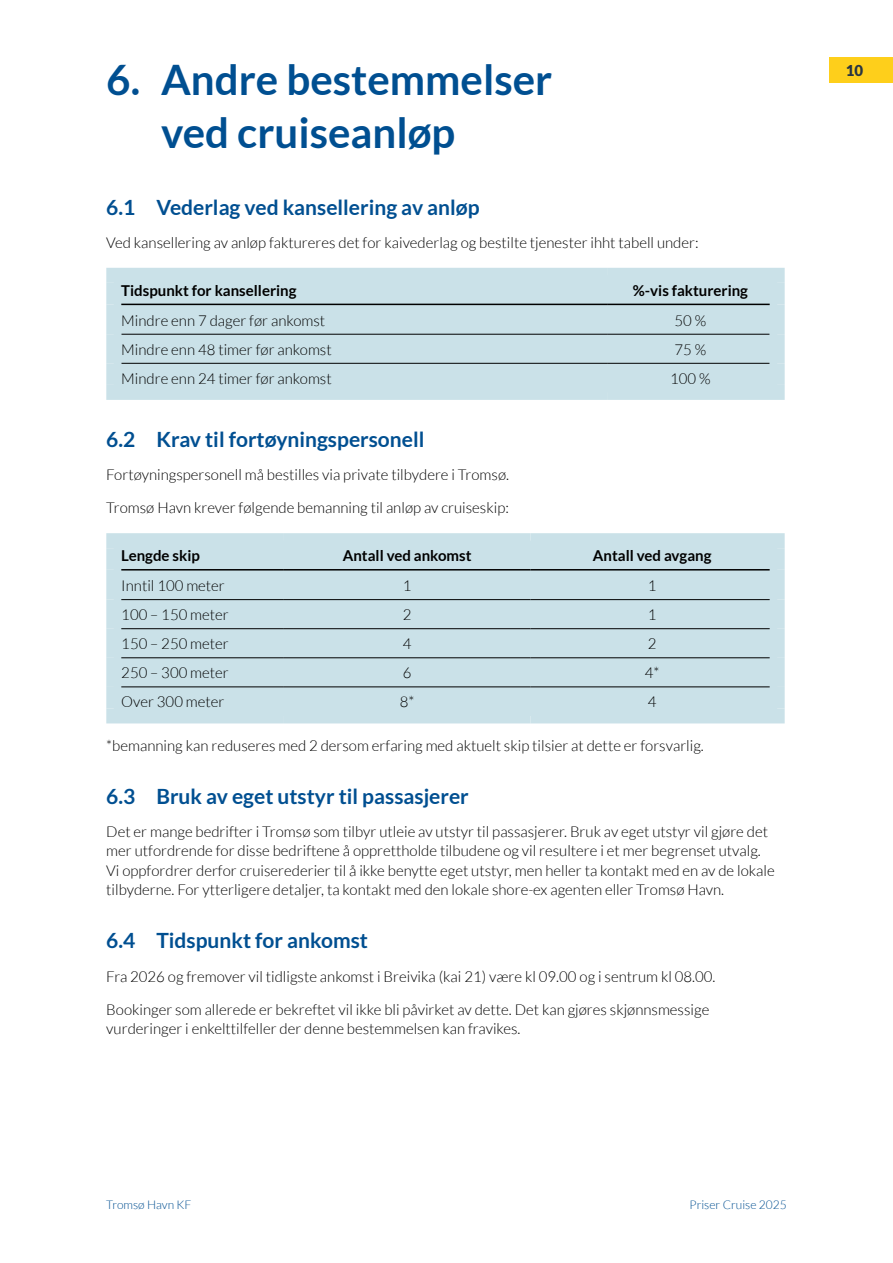
<style>
.page{position:relative;width:893px;height:1263px;background:#fff}
.page>*{position:absolute;margin:0;border:0;box-sizing:border-box;transform-origin:0 0}
.t1{font:700 42px/52.5px "Lato";color:#004f91}
.t2{font:700 21px "Lato";color:#004f91}
.t3{font:300 15px/19.5px "Lato";color:#000}
.t4{font:700 15px "Lato";color:#000}
.t5{font:900 15px "Lato";color:#283542}
.t6{font:300 12px "Lato";color:#004f91}
</style>
<div class="page">
<div style="left:829px;top:57px;width:64px;height:26px;background:#fecf1b"></div>
<div style="left:121px;top:283px;width:649px;height:102px;background:#cae1e8"></div>
<hr style="left:121px;top:334px;width:486px;height:1px;background:#000">
<hr style="left:607px;top:334px;width:163px;height:1px;background:#000">
<hr style="left:121px;top:363px;width:486px;height:1px;background:#000">
<hr style="left:607px;top:363px;width:163px;height:1px;background:#000">
<div style="left:106px;top:385px;width:501px;height:15px;background:#cae1e8"></div>
<div style="left:607px;top:385px;width:178px;height:15px;background:#cae1e8"></div>
<div style="left:106px;top:268px;width:501px;height:15px;background:#cae1e8"></div>
<div style="left:106px;top:283px;width:15px;height:21px;background:#cae1e8"></div>
<div style="left:607px;top:268px;width:178px;height:15px;background:#cae1e8"></div>
<div style="left:770px;top:283px;width:15px;height:21px;background:#cae1e8"></div>
<div style="left:106px;top:304px;width:15px;height:30px;background:#cae1e8"></div>
<div style="left:770px;top:304px;width:15px;height:30px;background:#cae1e8"></div>
<div style="left:106px;top:334px;width:15px;height:29px;background:#cae1e8"></div>
<div style="left:770px;top:334px;width:15px;height:29px;background:#cae1e8"></div>
<div style="left:106px;top:363px;width:15px;height:22px;background:#cae1e8"></div>
<div style="left:770px;top:363px;width:15px;height:22px;background:#cae1e8"></div>
<hr style="left:121px;top:304px;width:486px;height:1px;background:#000">
<hr style="left:607px;top:304px;width:163px;height:1px;background:#000">
<div style="left:121px;top:548px;width:649px;height:160px;background:#cae1e8"></div>
<div style="left:106px;top:533px;width:178px;height:15px;background:#cae1e8"></div>
<div style="left:106px;top:548px;width:15px;height:22px;background:#cae1e8"></div>
<div style="left:284px;top:533px;width:246px;height:15px;background:#cae1e8"></div>
<div style="left:530px;top:533px;width:255px;height:15px;background:#cae1e8"></div>
<div style="left:770px;top:548px;width:15px;height:22px;background:#cae1e8"></div>
<div style="left:106px;top:570px;width:15px;height:30px;background:#cae1e8"></div>
<div style="left:770px;top:570px;width:15px;height:30px;background:#cae1e8"></div>
<div style="left:106px;top:600px;width:15px;height:29px;background:#cae1e8"></div>
<div style="left:770px;top:600px;width:15px;height:29px;background:#cae1e8"></div>
<div style="left:106px;top:629px;width:15px;height:29px;background:#cae1e8"></div>
<div style="left:770px;top:629px;width:15px;height:29px;background:#cae1e8"></div>
<div style="left:106px;top:658px;width:15px;height:29px;background:#cae1e8"></div>
<div style="left:770px;top:658px;width:15px;height:29px;background:#cae1e8"></div>
<div style="left:106px;top:687px;width:15px;height:21px;background:#cae1e8"></div>
<div style="left:770px;top:687px;width:15px;height:21px;background:#cae1e8"></div>
<hr style="left:121px;top:569px;width:163px;height:1px;background:#000">
<hr style="left:284px;top:569px;width:246px;height:1px;background:#000">
<hr style="left:530px;top:569px;width:240px;height:1px;background:#000">
<hr style="left:121px;top:599px;width:163px;height:1px;background:#000">
<hr style="left:284px;top:599px;width:246px;height:1px;background:#000">
<hr style="left:530px;top:599px;width:240px;height:1px;background:#000">
<hr style="left:121px;top:628px;width:163px;height:1px;background:#000">
<hr style="left:284px;top:628px;width:246px;height:1px;background:#000">
<hr style="left:530px;top:628px;width:240px;height:1px;background:#000">
<hr style="left:121px;top:657px;width:163px;height:1px;background:#000">
<hr style="left:284px;top:657px;width:246px;height:1px;background:#000">
<hr style="left:530px;top:657px;width:240px;height:1px;background:#000">
<hr style="left:121px;top:687px;width:163px;height:1px;background:#000">
<hr style="left:284px;top:687px;width:246px;height:1px;background:#000">
<hr style="left:530px;top:687px;width:240px;height:1px;background:#000">
<div style="left:106px;top:708px;width:178px;height:15px;background:#cae1e8"></div>
<div style="left:284px;top:708px;width:246px;height:15px;background:#cae1e8"></div>
<div style="left:530px;top:708px;width:255px;height:15px;background:#cae1e8"></div>
<h1 class="t1" style="left:161px;top:53px;width:393px;text-indent:-55px">6. Andre bestemmelser ved cruiseanløp</h1>
<h2 class="t2" style="left:106px;top:195px;width:375px">6.1 Vederlag ved kansellering av anløp</h2>
<p class="t3" style="left:106px;top:233px;width:594px">Ved kansellering av anløp faktureres det for kaivederlag og bestilte tjenester ihht tabell under:</p>
<p class="t4" style="left:121px;top:282px;width:177px">Tidspunkt for kansellering</p>
<p class="t4" style="left:633px;top:282px;width:117px">%-vis fakturering</p>
<p class="t3" style="left:121px;top:311px;width:205px">Mindre enn 7 dager før ankomst</p>
<p class="t3" style="left:675px;top:311px;width:33px">50 %</p>
<p class="t3" style="left:121px;top:340px;width:212px">Mindre enn 48 timer før ankomst</p>
<p class="t3" style="left:675px;top:340px;width:33px">75 %</p>
<p class="t3" style="left:121px;top:369px;width:212px">Mindre enn 24 timer før ankomst</p>
<p class="t3" style="left:670px;top:369px;width:42px">100 %</p>
<h2 class="t2" style="left:106px;top:427px;width:320px">6.2 Krav til fortøyningspersonell</h2>
<p class="t3" style="left:106px;top:465px;width:404px">Fortøyningspersonell må bestilles via private tilbydere i Tromsø.</p>
<p class="t3" style="left:106px;top:498px;width:404px">Tromsø Havn krever følgende bemanning til anløp av cruiseskip:</p>
<p class="t4" style="left:121px;top:547px;width:80px">Lengde skip</p>
<p class="t4" style="left:343px;top:547px;width:130px">Antall ved ankomst</p>
<p class="t4" style="left:593px;top:547px;width:120px">Antall ved avgang</p>
<p class="t3" style="left:121px;top:576px;width:105px">Inntil 100 meter</p>
<p class="t3" style="left:403px;top:576px;width:10px">1</p>
<p class="t3" style="left:648px;top:576px;width:10px">1</p>
<p class="t3" style="left:121px;top:605px;width:109px">100 – 150 meter</p>
<p class="t3" style="left:403px;top:605px;width:10px">2</p>
<p class="t3" style="left:648px;top:605px;width:10px">1</p>
<p class="t3" style="left:121px;top:634px;width:109px">150 – 250 meter</p>
<p class="t3" style="left:403px;top:634px;width:10px">4</p>
<p class="t3" style="left:648px;top:634px;width:10px">2</p>
<p class="t3" style="left:121px;top:663px;width:109px">250 – 300 meter</p>
<p class="t3" style="left:403px;top:663px;width:10px">6</p>
<p class="t3" style="left:645px;top:663px;width:16px">4*</p>
<p class="t3" style="left:121px;top:692px;width:105px">Over 300 meter</p>
<p class="t3" style="left:400px;top:692px;width:16px">8*</p>
<p class="t3" style="left:648px;top:692px;width:10px">4</p>
<p class="t3" style="left:106px;top:736px;width:599px">*bemanning kan reduseres med 2 dersom erfaring med aktuelt skip tilsier at dette er forsvarlig.</p>
<h2 class="t2" style="left:106px;top:784px;width:364px">6.3 Bruk av eget utstyr til passasjerer</h2>
<p class="t3" style="left:106px;top:822px;width:670px">Det er mange bedrifter i Tromsø som tilbyr utleie av utstyr til passasjerer. Bruk av eget utstyr vil gjøre det mer utfordrende for disse bedriftene å opprettholde tilbudene og vil resultere i et mer begrenset utvalg.<br>Vi oppfordrer derfor cruiserederier til å ikke benytte eget utstyr, men heller ta kontakt med en av de lokale tilbyderne. For ytterligere detaljer, ta kontakt med den lokale shore-ex agenten eller Tromsø Havn.</p>
<h2 class="t2" style="left:106px;top:929px;width:263px">6.4 Tidspunkt for ankomst</h2>
<p class="t3" style="left:106px;top:966px;width:611px">Fra 2026 og fremover vil tidligste ankomst i Breivika (kai 21) være kl 09.00 og i sentrum kl 08.00.</p>
<p class="t3" style="left:106px;top:1000px;width:604px">Bookinger som allerede er bekreftet vil ikke bli påvirket av dette. Det kan gjøres skjønnsmessige vurderinger i enkelttilfeller der denne bestemmelsen kan fravikes.</p>
<p class="t5" style="left:846px;top:62px;width:19px">10</p>
<p class="t6" style="left:106px;top:1198px;width:87px">Tromsø Havn KF</p>
<p class="t6" style="left:690px;top:1198px;width:99px">Priser Cruise 2025</p>
</div>
